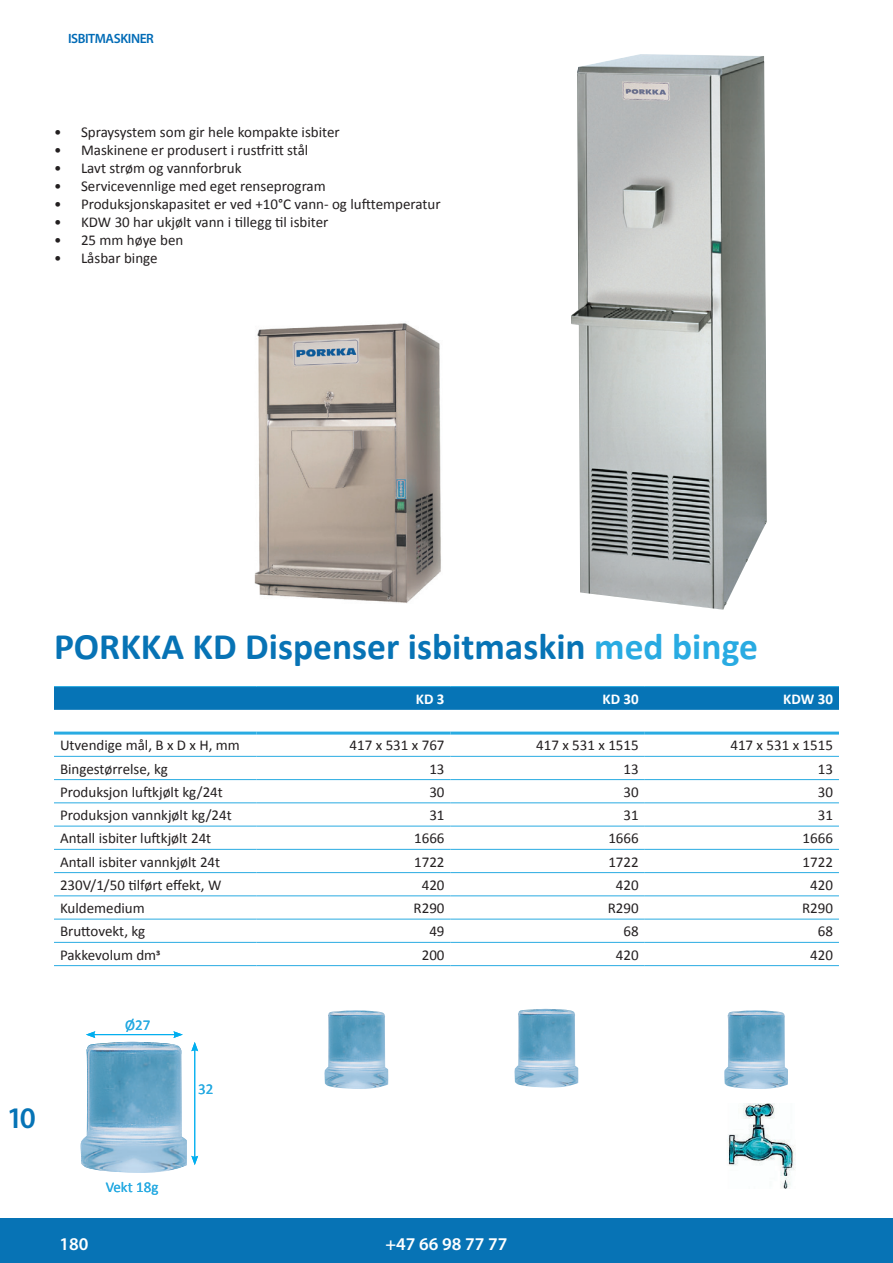
<style>
.page{position:relative;width:893px;height:1263px;background:#fff}
.page>*{position:absolute;margin:0;border:0;box-sizing:border-box;transform-origin:0 0}
.Produkt_heading{font:700 37.5px "Calibri";color:#0773b5}
.t1{font:600 30px "Myriad Pro";color:#0674b6}
.t2{font:600 18px "Myriad Pro";color:#fff}
.Innhold_txt{font:15px "Calibri";color:#231f20}
.Top_tab{font:700 15px "Calibri";color:#fff}
.t3{font:15px "Calibri";color:#29abe2}
.t4{font:600 13.5px "Myriad Pro";letter-spacing:-.03em;color:#006bb6}
.s1{color:#29abe2}
</style>
<div class="page">
<div style="left:0;top:1218px;width:893px;height:45px;background:#0773b5"></div>
<div style="left:54px;top:687px;width:785px;height:23px;background:#0674b6"></div>
<hr style="left:54px;top:756px;width:202px;height:1px;background:#29abe2">
<hr style="left:256px;top:756px;width:195px;height:1px;background:#29abe2">
<hr style="left:451px;top:756px;width:194px;height:1px;background:#29abe2">
<hr style="left:645px;top:756px;width:194px;height:1px;background:#29abe2">
<hr style="left:54px;top:779px;width:202px;height:1px;background:#29abe2">
<hr style="left:256px;top:779px;width:195px;height:1px;background:#29abe2">
<hr style="left:451px;top:779px;width:194px;height:1px;background:#29abe2">
<hr style="left:645px;top:779px;width:194px;height:1px;background:#29abe2">
<hr style="left:54px;top:802px;width:202px;height:1px;background:#29abe2">
<hr style="left:256px;top:802px;width:195px;height:1px;background:#29abe2">
<hr style="left:451px;top:802px;width:194px;height:1px;background:#29abe2">
<hr style="left:645px;top:802px;width:194px;height:1px;background:#29abe2">
<hr style="left:54px;top:826px;width:202px;height:1px;background:#29abe2">
<hr style="left:256px;top:826px;width:195px;height:1px;background:#29abe2">
<hr style="left:451px;top:826px;width:194px;height:1px;background:#29abe2">
<hr style="left:645px;top:826px;width:194px;height:1px;background:#29abe2">
<hr style="left:54px;top:872px;width:202px;height:1px;background:#29abe2">
<hr style="left:256px;top:872px;width:195px;height:1px;background:#29abe2">
<hr style="left:451px;top:872px;width:194px;height:1px;background:#29abe2">
<hr style="left:645px;top:872px;width:194px;height:1px;background:#29abe2">
<hr style="left:54px;top:895px;width:202px;height:1px;background:#29abe2">
<hr style="left:256px;top:895px;width:195px;height:1px;background:#29abe2">
<hr style="left:451px;top:895px;width:194px;height:1px;background:#29abe2">
<hr style="left:645px;top:895px;width:194px;height:1px;background:#29abe2">
<hr style="left:54px;top:942px;width:202px;height:1px;background:#29abe2">
<hr style="left:256px;top:942px;width:195px;height:1px;background:#29abe2">
<hr style="left:451px;top:942px;width:194px;height:1px;background:#29abe2">
<hr style="left:645px;top:942px;width:194px;height:1px;background:#29abe2">
<hr style="left:54px;top:686px;width:202px;height:1px;background:#29abe2">
<hr style="left:256px;top:686px;width:195px;height:1px;background:#29abe2">
<hr style="left:451px;top:686px;width:194px;height:1px;background:#29abe2">
<hr style="left:645px;top:686px;width:194px;height:1px;background:#29abe2">
<hr style="left:54px;top:919px;width:202px;height:1px;background:#29abe2">
<hr style="left:256px;top:919px;width:195px;height:1px;background:#29abe2">
<hr style="left:451px;top:919px;width:194px;height:1px;background:#29abe2">
<hr style="left:645px;top:919px;width:194px;height:1px;background:#29abe2">
<hr style="left:54px;top:849px;width:202px;height:1px;background:#29abe2">
<hr style="left:256px;top:849px;width:195px;height:1px;background:#29abe2">
<hr style="left:451px;top:849px;width:194px;height:1px;background:#29abe2">
<hr style="left:645px;top:849px;width:194px;height:1px;background:#29abe2">
<hr style="left:54px;top:965px;width:202px;height:1px;background:#29abe2">
<hr style="left:256px;top:965px;width:195px;height:1px;background:#29abe2">
<hr style="left:451px;top:965px;width:194px;height:1px;background:#29abe2">
<hr style="left:645px;top:965px;width:194px;height:1px;background:#29abe2">
<hr style="left:54px;top:732px;width:202px;height:3px;background:#29abe2">
<hr style="left:256px;top:732px;width:195px;height:3px;background:#29abe2">
<hr style="left:451px;top:732px;width:194px;height:3px;background:#29abe2">
<hr style="left:645px;top:732px;width:194px;height:3px;background:#29abe2">
<img style="left:254px;top:323px;width:187px;height:280px">
<img style="left:571px;top:54px;width:196px;height:556px">
<img style="left:81px;top:1042px;width:106px;height:131px">
<img style="left:724px;top:1010px;width:64px;height:79px">
<img style="left:514px;top:1009px;width:64px;height:78px">
<img style="left:324px;top:1010px;width:64px;height:79px">
<hr style="left:93px;top:1034px;width:83px;height:1px;background:#00aeef">
<svg style="left:86px;top:1031px;width:9px;height:7px"></svg>
<svg style="left:173px;top:1031px;width:10px;height:7px"></svg>
<hr style="left:194px;top:1049px;width:1px;height:109px;background:#00aeef">
<svg style="left:191px;top:1156px;width:7px;height:9px"></svg>
<svg style="left:191px;top:1042px;width:7px;height:9px"></svg>
<img style="left:727px;top:1103px;width:68px;height:85px">
<p class="t4" style="left:68px;top:30px;width:87px">ISBITMASKINER</p>
<p class="Innhold_txt" style="left:54px;top:122px;width:287px">• Spraysystem som gir hele kompakte isbiter</p>
<p class="Innhold_txt" style="left:54px;top:140px;width:256px">• Maskinene er produsert i rustfritt stål</p>
<p class="Innhold_txt" style="left:54px;top:158px;width:189px">• Lavt strøm og vannforbruk</p>
<p class="Innhold_txt" style="left:54px;top:176px;width:273px">• Servicevennlige med eget renseprogram</p>
<p class="Innhold_txt" style="left:54px;top:194px;width:388px">• Produksjonskapasitet er ved +10°C vann- og lufttemperatur</p>
<p class="Innhold_txt" style="left:54px;top:212px;width:276px">• KDW 30 har ukjølt vann i tillegg til isbiter</p>
<p class="Innhold_txt" style="left:54px;top:230px;width:131px">• 25 mm høye ben</p>
<p class="Innhold_txt" style="left:54px;top:248px;width:105px">• Låsbar binge</p>
<p class="Produkt_heading" style="left:54px;top:620px;width:705px">PORKKA KD Dispenser isbitmaskin <span class="s1">med binge</span></p>
<p class="Top_tab" style="left:416px;top:688px;width:30px">KD 3</p>
<p class="Top_tab" style="left:602px;top:688px;width:38px">KD 30</p>
<p class="Top_tab" style="left:783px;top:688px;width:51px">KDW 30</p>
<p class="Innhold_txt" style="left:60px;top:735px;width:181px">Utvendige mål, B x D x H, mm</p>
<p class="Innhold_txt" style="left:350px;top:735px;width:96px">417 x 531 x 767</p>
<p class="Innhold_txt" style="left:536px;top:735px;width:104px">417 x 531 x 1515</p>
<p class="Innhold_txt" style="left:730px;top:735px;width:104px">417 x 531 x 1515</p>
<p class="Innhold_txt" style="left:60px;top:758px;width:109px">Bingestørrelse, kg</p>
<p class="Innhold_txt" style="left:429px;top:758px;width:17px">13</p>
<p class="Innhold_txt" style="left:624px;top:758px;width:17px">13</p>
<p class="Innhold_txt" style="left:818px;top:758px;width:17px">13</p>
<p class="Innhold_txt" style="left:60px;top:781px;width:164px">Produksjon luftkjølt kg/24t</p>
<p class="Innhold_txt" style="left:429px;top:781px;width:17px">30</p>
<p class="Innhold_txt" style="left:624px;top:781px;width:17px">30</p>
<p class="Innhold_txt" style="left:818px;top:781px;width:17px">30</p>
<p class="Innhold_txt" style="left:60px;top:805px;width:173px">Produksjon vannkjølt kg/24t</p>
<p class="Innhold_txt" style="left:429px;top:805px;width:17px">31</p>
<p class="Innhold_txt" style="left:624px;top:805px;width:17px">31</p>
<p class="Innhold_txt" style="left:818px;top:805px;width:17px">31</p>
<p class="Innhold_txt" style="left:60px;top:828px;width:153px">Antall isbiter luftkjølt 24t</p>
<p class="Innhold_txt" style="left:414px;top:828px;width:32px">1666</p>
<p class="Innhold_txt" style="left:608px;top:828px;width:32px">1666</p>
<p class="Innhold_txt" style="left:803px;top:828px;width:32px">1666</p>
<p class="Innhold_txt" style="left:60px;top:851px;width:162px">Antall isbiter vannkjølt 24t</p>
<p class="Innhold_txt" style="left:414px;top:851px;width:32px">1722</p>
<p class="Innhold_txt" style="left:608px;top:851px;width:32px">1722</p>
<p class="Innhold_txt" style="left:803px;top:851px;width:32px">1722</p>
<p class="Innhold_txt" style="left:60px;top:874px;width:163px">230V/1/50 tilført effekt, W</p>
<p class="Innhold_txt" style="left:422px;top:874px;width:24px">420</p>
<p class="Innhold_txt" style="left:616px;top:874px;width:24px">420</p>
<p class="Innhold_txt" style="left:810px;top:874px;width:24px">420</p>
<p class="Innhold_txt" style="left:60px;top:898px;width:86px">Kuldemedium</p>
<p class="Innhold_txt" style="left:414px;top:898px;width:32px">R290</p>
<p class="Innhold_txt" style="left:608px;top:898px;width:32px">R290</p>
<p class="Innhold_txt" style="left:802px;top:898px;width:32px">R290</p>
<p class="Innhold_txt" style="left:60px;top:921px;width:87px">Bruttovekt, kg</p>
<p class="Innhold_txt" style="left:429px;top:921px;width:17px">49</p>
<p class="Innhold_txt" style="left:624px;top:921px;width:17px">68</p>
<p class="Innhold_txt" style="left:818px;top:921px;width:17px">68</p>
<p class="Innhold_txt" style="left:60px;top:944px;width:102px">Pakkevolum dm3</p>
<p class="Innhold_txt" style="left:422px;top:944px;width:24px">200</p>
<p class="Innhold_txt" style="left:616px;top:944px;width:24px">420</p>
<p class="Innhold_txt" style="left:810px;top:944px;width:24px">420</p>
<h2 class="t1" style="left:7px;top:1098px;width:31px">10</h2>
<p class="t3" style="left:125px;top:1015px;width:27px">Ø27</p>
<p class="t3" style="left:106px;top:1176px;width:54px">Vekt 18g</p>
<p class="t3" style="left:198px;top:1078px;width:17px">32</p>
<p class="t2" style="left:60px;top:1232px;width:30px">180</p>
<p class="t2" style="left:385px;top:1232px;width:124px">+47 66 98 77 77</p>
</div>
